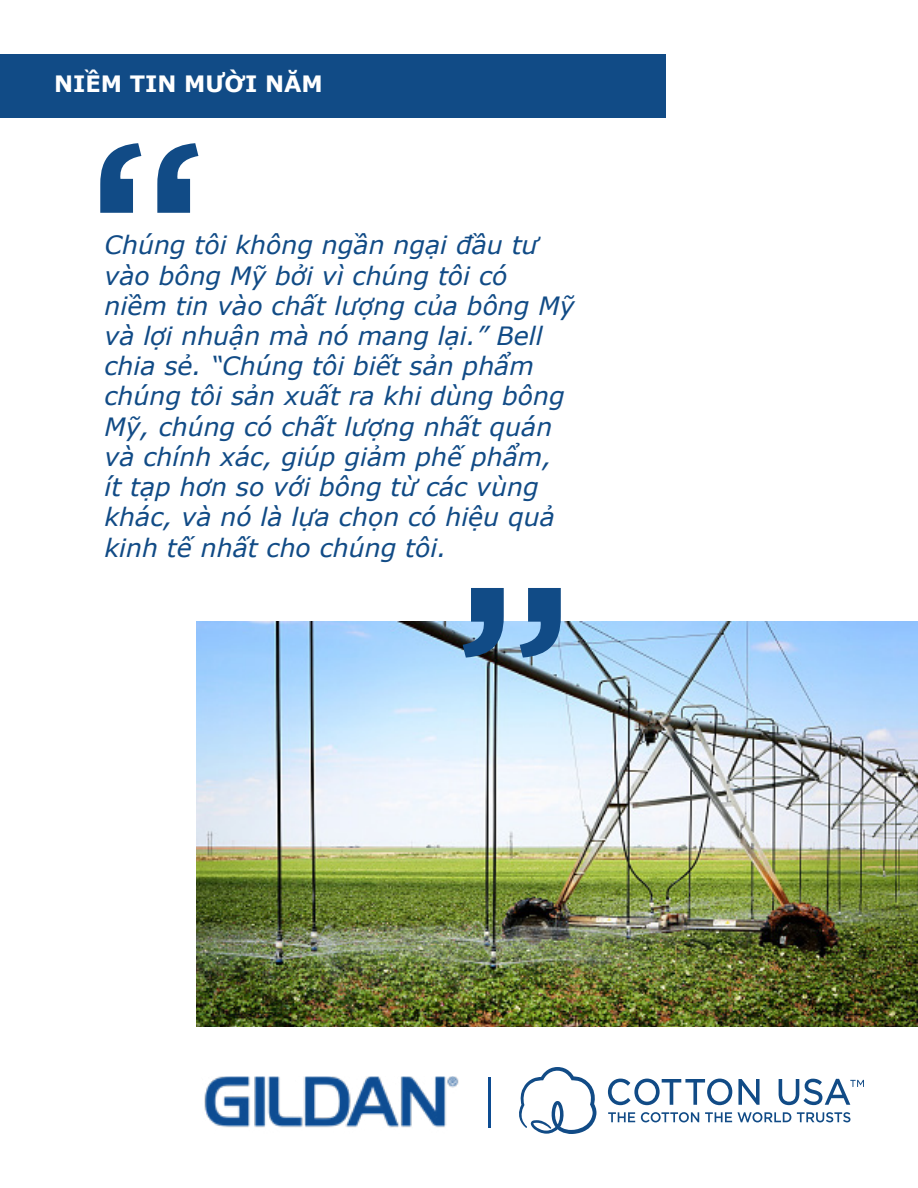
<style>
.page{position:relative;width:918px;height:1188px;background:#fff}
.page>*{position:absolute;margin:0;border:0;box-sizing:border-box;transform-origin:0 0}
.t1{font:500 246px "Gotham";color:#114b86}
.t2{font:italic 25.2px/30.3px "Verdana";color:#114b86}
.t3{font:700 22.5px "Verdana";color:#fff}
</style>
<div class="page">
<svg style="left:519px;top:1067px;width:78px;height:67px"></svg>
<svg style="left:608px;top:1079px;width:124px;height:26px"></svg>
<svg style="left:738px;top:1079px;width:22px;height:26px"></svg>
<svg style="left:779px;top:1079px;width:85px;height:26px"></svg>
<svg style="left:608px;top:1112px;width:27px;height:10px"></svg>
<svg style="left:641px;top:1112px;width:58px;height:10px"></svg>
<svg style="left:705px;top:1112px;width:86px;height:10px"></svg>
<svg style="left:797px;top:1112px;width:53px;height:10px"></svg>
<img style="left:197px;top:621px;width:721px;height:405px">
<div style="left:0;top:54px;width:666px;height:64px;background:#114b86"></div>
<img style="left:204px;top:1076px;width:255px;height:52px">
<hr style="left:489px;top:1077px;width:2px;height:51px;background:#0d4c92">
<p class="t3" style="left:54px;top:68px;width:270px">NIỀM TIN MƯỜI NĂM</p>
<h1 class="t1" style="left:85px;top:69px;width:125px">“</h1>
<p class="t2" style="left:105px;top:230px;width:472px">Chúng tôi không ngần ngại đầu tư vào bông Mỹ bởi vì chúng tôi có niềm tin vào chất lượng của bông Mỹ và lợi nhuận mà nó mang lại.” Bell chia sẻ. “Chúng tôi biết sản phẩm chúng tôi sản xuất ra khi dùng bông<br>Mỹ, chúng có chất lượng nhất quán và chính xác, giúp giảm phế phẩm, ít tạp hơn so với bông từ các vùng khác, và nó là lựa chọn có hiệu quả kinh tế nhất cho chúng tôi.</p>
<h1 class="t1" style="left:453px;top:512px;width:125px">”</h1>
</div>
